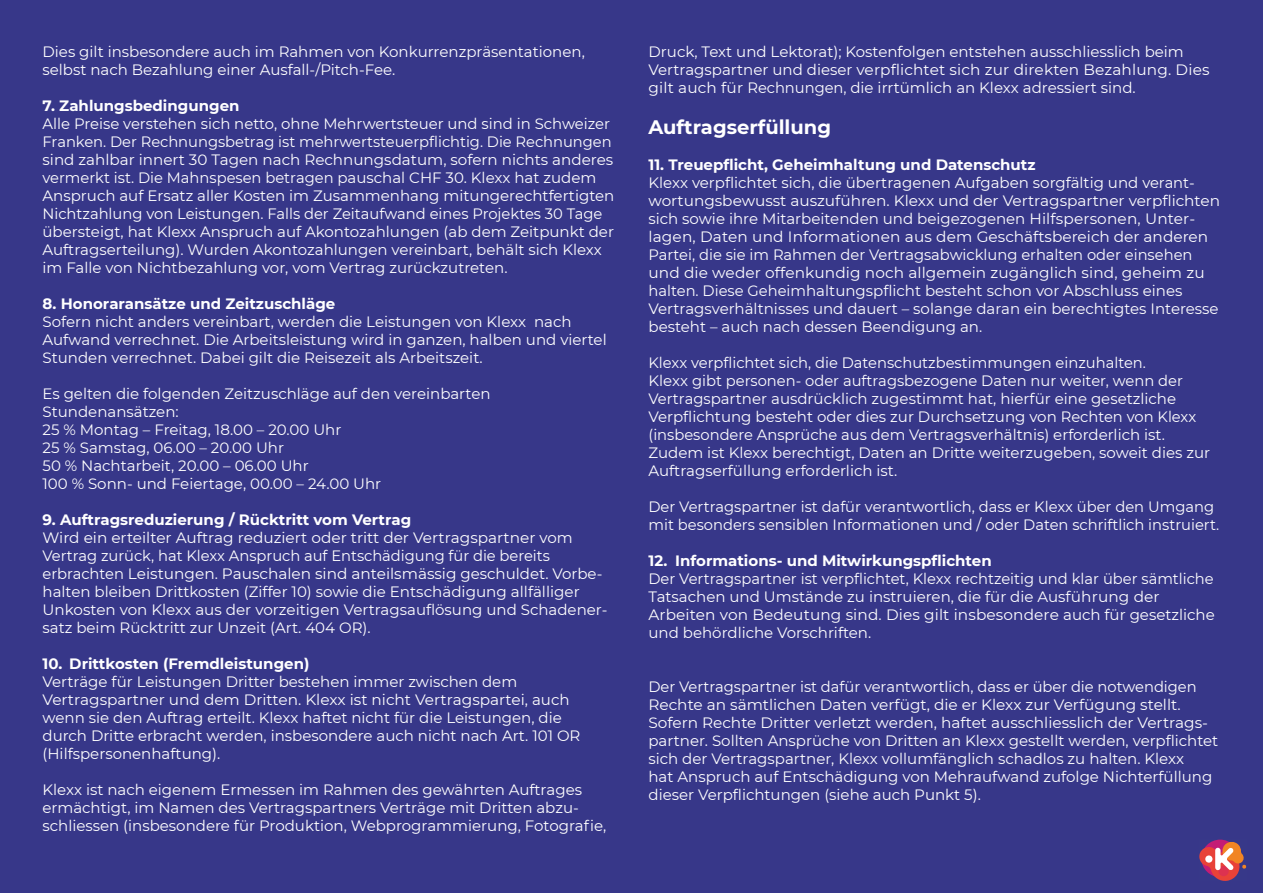
<style>
.page{position:relative;width:1263px;height:893px;background:#373789}
.page>*{position:absolute;margin:0;border:0;box-sizing:border-box;transform-origin:0 0}
.t1{font:700 19.5px "Montserrat";color:#fff}
.t2{font:15px/18px "Montserrat";color:#fff}
.t3{font:700 15px "Montserrat";color:#fff}
</style>
<div class="page">
<svg style="left:1213px;top:839px;width:34px;height:28px"></svg>
<div style="left:1201px;top:840px;width:38px;height:37px;background:#c41c75;border-radius:50%"></div>
<svg style="left:1199px;top:841px;width:47px;height:40px"></svg>
<p class="t2" style="left:43px;top:42px;width:544px">Dies gilt insbesondere auch im Rahmen von Konkurrenzpräsentationen, selbst nach Bezahlung einer Ausfall-/Pitch-Fee.</p>
<p class="t3" style="left:43px;top:95px;width:198px">7. Zahlungsbedingungen</p>
<p class="t2" style="left:43px;top:114px;width:573px">Alle Preise verstehen sich netto, ohne Mehrwertsteuer und sind in Schweizer Franken. Der Rechnungsbetrag ist mehrwertsteuerpflichtig. Die Rechnungen sind zahlbar innert 30 Tagen nach Rechnungsdatum, sofern nichts anderes vermerkt ist. Die Mahnspesen betragen pauschal CHF 30. Klexx hat zudem Anspruch auf Ersatz aller Kosten im Zusammenhang mitungerechtfertigten Nichtzahlung von Leistungen. Falls der Zeitaufwand eines Projektes 30 Tage übersteigt, hat Klexx Anspruch auf Akontozahlungen (ab dem Zeitpunkt der Auftragserteilung). Wurden Akontozahlungen vereinbart, behält sich Klexx im Falle von Nichtbezahlung vor, vom Vertrag zurückzutreten.</p>
<p class="t3" style="left:43px;top:293px;width:294px">8. Honoraransätze und Zeitzuschläge</p>
<p class="t2" style="left:43px;top:312px;width:566px">Sofern nicht anders vereinbart, werden die Leistungen von Klexx nach<br>Aufwand verrechnet. Die Arbeitsleistung wird in ganzen, halben und viertel<br>Stunden verrechnet. Dabei gilt die Reisezeit als Arbeitszeit.</p>
<p class="t2" style="left:43px;top:384px;width:450px">Es gelten die folgenden Zeitzuschläge auf den vereinbarten Stundenansätzen:<br>25 % Montag – Freitag, 18.00 – 20.00 Uhr<br>25 % Samstag, 06.00 – 20.00 Uhr<br>50 % Nachtarbeit, 20.00 – 06.00 Uhr<br>100 % Sonn- und Feiertage, 00.00 – 24.00 Uhr</p>
<p class="t3" style="left:43px;top:509px;width:370px">9. Auftragsreduzierung / Rücktritt vom Vertrag</p>
<p class="t2" style="left:43px;top:528px;width:566px">Wird ein erteilter Auftrag reduziert oder tritt der Vertragspartner vom Vertrag zurück, hat Klexx Anspruch auf Entschädigung für die bereits erbrachten Leistungen. Pauschalen sind anteilsmässig geschuldet. Vorbe&shy;halten bleiben Drittkosten (Ziffer 10) sowie die Entschädigung allfälliger Unkosten von Klexx aus der vorzeitigen Vertragsauflösung und Schadener&shy;satz beim Rücktritt zur Unzeit (Art. 404 OR).</p>
<p class="t3" style="left:43px;top:653px;width:268px">10. Drittkosten (Fremdleistungen)</p>
<p class="t2" style="left:43px;top:672px;width:539px">Verträge für Leistungen Dritter bestehen immer zwischen dem Vertragspartner und dem Dritten. Klexx ist nicht Vertragspartei, auch wenn sie den Auftrag erteilt. Klexx haftet nicht für die Leistungen, die durch Dritte erbracht werden, insbesondere auch nicht nach Art. 101 OR (Hilfspersonenhaftung).</p>
<p class="t2" style="left:43px;top:780px;width:565px">Klexx ist nach eigenem Ermessen im Rahmen des gewährten Auftrages ermächtigt, im Namen des Vertragspartners Verträge mit Dritten abzu&shy;schliessen (insbesondere für Produktion, Webprogrammierung, Fotografie,</p>
<p class="t2" style="left:648px;top:42px;width:563px">Druck, Text und Lektorat); Kostenfolgen entstehen ausschliesslich beim<br>Vertragspartner und dieser verpflichtet sich zur direkten Bezahlung. Dies gilt auch für Rechnungen, die irrtümlich an Klexx adressiert sind.</p>
<h1 class="t1" style="left:648px;top:113px;width:184px">Auftragserfüllung</h1>
<p class="t3" style="left:648px;top:153px;width:388px">11. Treuepflicht, Geheimhaltung und Datenschutz</p>
<p class="t2" style="left:648px;top:173px;width:573px">Klexx verpflichtet sich, die übertragenen Aufgaben sorgfältig und verant&shy;wortungsbewusst auszuführen. Klexx und der Vertragspartner verpflichten sich sowie ihre Mitarbeitenden und beigezogenen Hilfspersonen, Unter&shy;lagen, Daten und Informationen aus dem Geschäftsbereich der anderen Partei, die sie im Rahmen der Vertragsabwicklung erhalten oder einsehen und die weder offenkundig noch allgemein zugänglich sind, geheim zu halten. Diese Geheimhaltungspflicht besteht schon vor Abschluss eines Vertragsverhältnisses und dauert – solange daran ein berechtigtes Interesse besteht – auch nach dessen Beendigung an.</p>
<p class="t2" style="left:648px;top:353px;width:563px">Klexx verpflichtet sich, die Datenschutzbestimmungen einzuhalten.<br>Klexx gibt personen- oder auftragsbezogene Daten nur weiter, wenn der Vertragspartner ausdrücklich zugestimmt hat, hierfür eine gesetzliche Verpflichtung besteht oder dies zur Durchsetzung von Rechten von Klexx (insbesondere Ansprüche aus dem Vertragsverhältnis) erforderlich ist.<br>Zudem ist Klexx berechtigt, Daten an Dritte weiterzugeben, soweit dies zur Auftragserfüllung erforderlich ist.</p>
<p class="t2" style="left:648px;top:497px;width:572px">Der Vertragspartner ist dafür verantwortlich, dass er Klexx über den Umgang mit besonders sensiblen Informationen und / oder Daten schriftlich instruiert.</p>
<p class="t3" style="left:648px;top:549px;width:345px">12. Informations- und Mitwirkungspflichten</p>
<p class="t2" style="left:648px;top:569px;width:568px">Der Vertragspartner ist verpflichtet, Klexx rechtzeitig und klar über sämtliche Tatsachen und Umstände zu instruieren, die für die Ausführung der Arbeiten von Bedeutung sind. Dies gilt insbesondere auch für gesetzliche und behördliche Vorschriften.</p>
<p class="t2" style="left:648px;top:677px;width:571px">Der Vertragspartner ist dafür verantwortlich, dass er über die notwendigen Rechte an sämtlichen Daten verfügt, die er Klexx zur Verfügung stellt.<br>Sofern Rechte Dritter verletzt werden, haftet ausschliesslich der Vertrags&shy;partner. Sollten Ansprüche von Dritten an Klexx gestellt werden, verpflichtet sich der Vertragspartner, Klexx vollumfänglich schadlos zu halten. Klexx<br>hat Anspruch auf Entschädigung von Mehraufwand zufolge Nichterfüllung dieser Verpflichtungen (siehe auch Punkt 5).</p>
</div>
